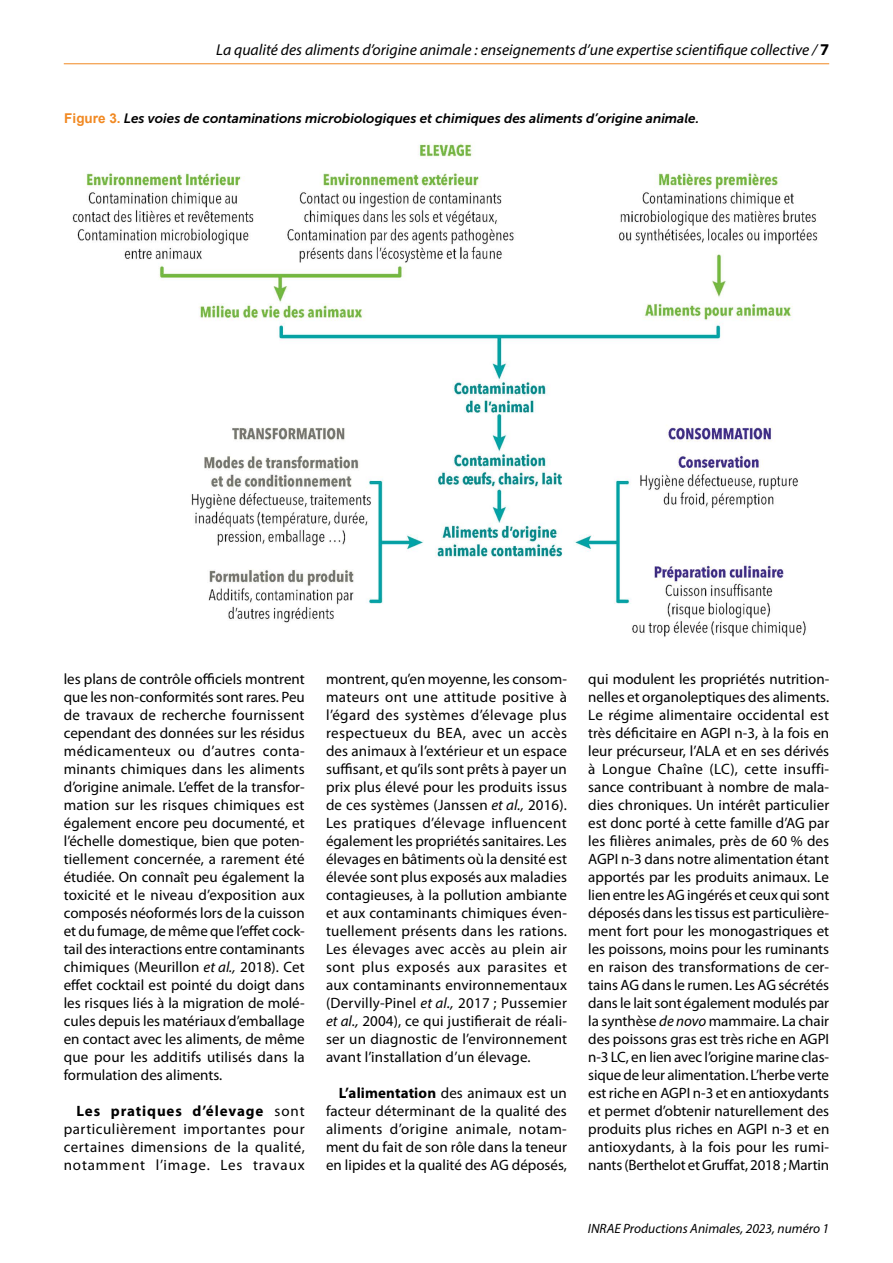
<style>
.page{position:relative;width:893px;height:1263px;background:#fff}
.page>*{position:absolute;margin:0;border:0;box-sizing:border-box;transform-origin:0 0}
.t1{font:italic 15.75px "Myriad Pro";color:#000}
.t2{font:15px/18px "Myriad Pro";letter-spacing:.01em;color:#000;text-align:justify}
.t3{font:italic 13.5px "Museo Sans 700";color:#000}
.t4{font:italic 13.5px "Myriad Pro";color:#000}
.s1{font-weight:700;font-style:normal;font-size:16.5px}
.s2{font-family:"Arial";font-weight:700;font-style:normal;color:#f18922}
.s3{font-style:italic}
.s4{font-weight:700}
</style>
<div class="page">
<hr style="left:64px;top:63px;width:765px;height:1px;background:#f18922">
<img style="left:72px;top:142px;width:746px;height:495px">
<p class="t1" style="left:216px;top:40px;width:615px">La qualité des aliments d’origine animale : enseignements d’une expertise scientifique collective / <span class="s1">7</span></p>
<p class="t3" style="left:64px;top:111px;width:636px"><span class="s2">Figure 3.</span> Les voies de contaminations microbiologiques et chimiques des aliments d’origine animale.</p>
<p class="t2" style="left:64px;top:670px;width:243px">les plans de contrôle officiels montrent que les non-conformités sont rares. Peu de travaux de recherche fournissent cependant des données sur les résidus médicamenteux ou d’autres conta&shy;minants chimiques dans les aliments d’origine animale. L’effet de la transfor&shy;mation sur les risques chimiques est également encore peu documenté, et l’échelle domestique, bien que poten&shy;tiellement concernée, a rarement été étudiée. On connaît peu également la toxicité et le niveau d’exposition aux composés néoformés lors de la cuisson et du fumage, de même que l’effet cock&shy;tail des interactions entre contaminants chimiques (Meurillon <span class="s3">et al.,</span> 2018). Cet effet cocktail est pointé du doigt dans les risques liés à la migration de molé&shy;cules depuis les matériaux d’emballage en contact avec les aliments, de même que pour les additifs utilisés dans la formulation des aliments.</p>
<p class="t2" style="left:64px;top:1102px;width:243px;text-indent:13px"><span class="s4">Les pratiques d’élevage</span> sont particulièrement importantes pour certaines dimensions de la qualité, notamment l’image. Les travaux</p>
<p class="t2" style="left:326px;top:670px;width:243px">montrent, qu’en moyenne, les consom&shy;mateurs ont une attitude positive à l’égard des systèmes d’élevage plus respectueux du BEA, avec un accès des animaux à l’extérieur et un espace suffisant, et qu’ils sont prêts à payer un prix plus élevé pour les produits issus de ces systèmes (Janssen <span class="s3">et al.,</span> 2016).<br>Les pratiques d’élevage influencent également les propriétés sanitaires. Les élevages en bâtiments où la densité est élevée sont plus exposés aux maladies contagieuses, à la pollution ambiante et aux contaminants chimiques éven&shy;tuellement présents dans les rations.<br>Les élevages avec accès au plein air sont plus exposés aux parasites et aux contaminants environnementaux (Dervilly-Pinel <span class="s3">et al.,</span> 2017 ; Pussemier <span class="s3">et al.,</span> 2004), ce qui justifierait de réali&shy;ser un diagnostic de l’environnement avant l’installation d’un élevage.</p>
<p class="t2" style="left:326px;top:1084px;width:242px;text-indent:13px"><span class="s4">L’alimentation</span> des animaux est un facteur déterminant de la qualité des aliments d’origine animale, notam&shy;ment du fait de son rôle dans la teneur en lipides et la qualité des AG déposés,</p>
<p class="t2" style="left:588px;top:670px;width:243px">qui modulent les propriétés nutrition&shy;nelles et organoleptiques des aliments.<br>Le régime alimentaire occidental est très déficitaire en AGPI n-3, à la fois en leur précurseur, l’ALA et en ses dérivés à Longue Chaîne (LC), cette insuffi&shy;sance contribuant à nombre de mala&shy;dies chroniques. Un intérêt particulier est donc porté à cette famille d’AG par les filières animales, près de 60 % des AGPI n-3 dans notre alimentation étant apportés par les produits animaux. Le lien entre les AG ingérés et ceux qui sont déposés dans les tissus est particulière&shy;ment fort pour les monogastriques et les poissons, moins pour les ruminants en raison des transformations de cer&shy;tains AG dans le rumen. Les AG sécrétés dans le lait sont également modulés par la synthèse <span class="s3">de novo</span> mammaire. La chair des poissons gras est très riche en AGPI n-3 LC, en lien avec l’origine marine clas&shy;sique de leur alimentation. L’herbe verte est riche en AGPI n-3 et en antioxydants et permet d’obtenir naturellement des produits plus riches en AGPI n-3 et en antioxydants, à la fois pour les rumi&shy;nants (Berthelot et Gruffat, 2018 ; Martin</p>
<p class="t4" style="left:588px;top:1220px;width:243px">INRAE Productions Animales, 2023, numéro 1</p>
</div>
